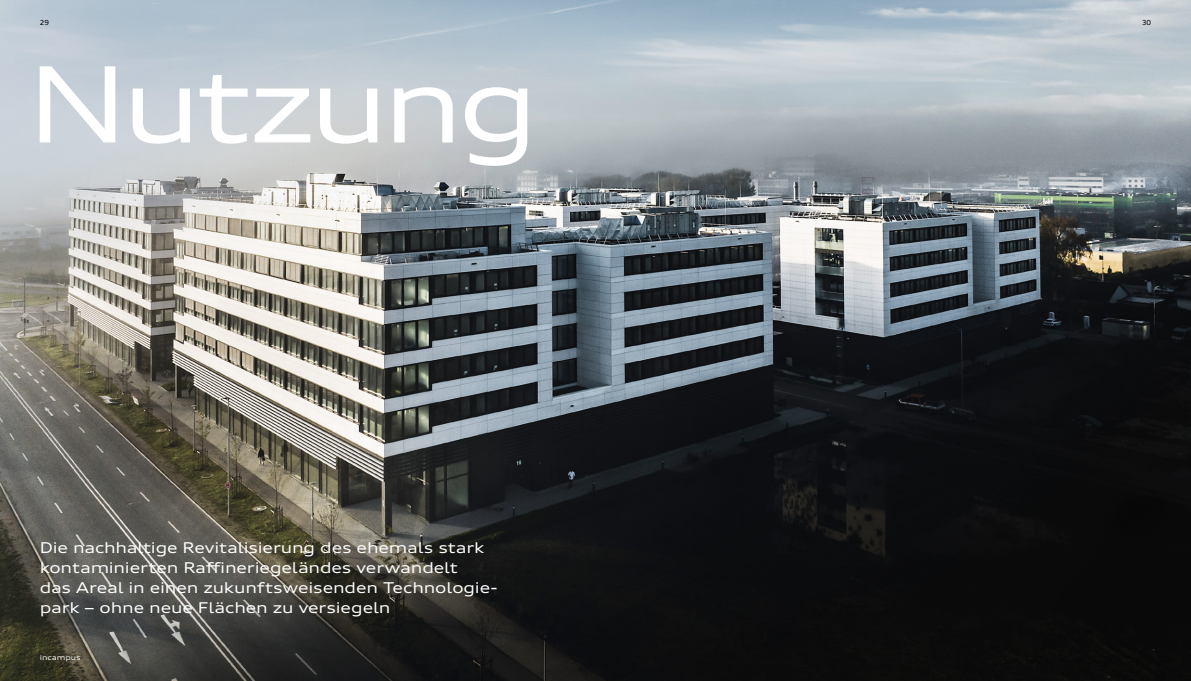
<style>
.page{position:relative;width:1191px;height:681px;background:#fff}
.page>*{position:absolute;margin:0;border:0;box-sizing:border-box;transform-origin:0 0}
.t1{font:expanded 105px "Audi Type";letter-spacing:-.06em;color:#fff}
.t2{font:expanded 15px/20px "Audi Type";letter-spacing:-.01em;color:#fff}
.t3{font:expanded 7px "Audi Type";color:#fff}
.t4{font:expanded 7px "Audi Type";color:#000}
</style>
<div class="page">
<img style="left:0;top:0;width:1191px;height:680px">
<p class="t4" style="left:40px;top:18px;width:11px">29</p>
<p class="t4" style="left:1142px;top:18px;width:11px">30</p>
<h1 class="t1" style="left:27px;top:39px;width:514px">Nutzung</h1>
<p class="t2" style="left:40px;top:537px;width:459px">Die nachhaltige Revitalisierung des ehemals stark kontaminierten Raffineriegeländes verwandelt<br>das Areal in einen zukunftsweisenden Technologie&shy;park – ohne neue Flächen zu versiegeln</p>
<p class="t3" style="left:40px;top:652px;width:43px">incampus</p>
</div>
